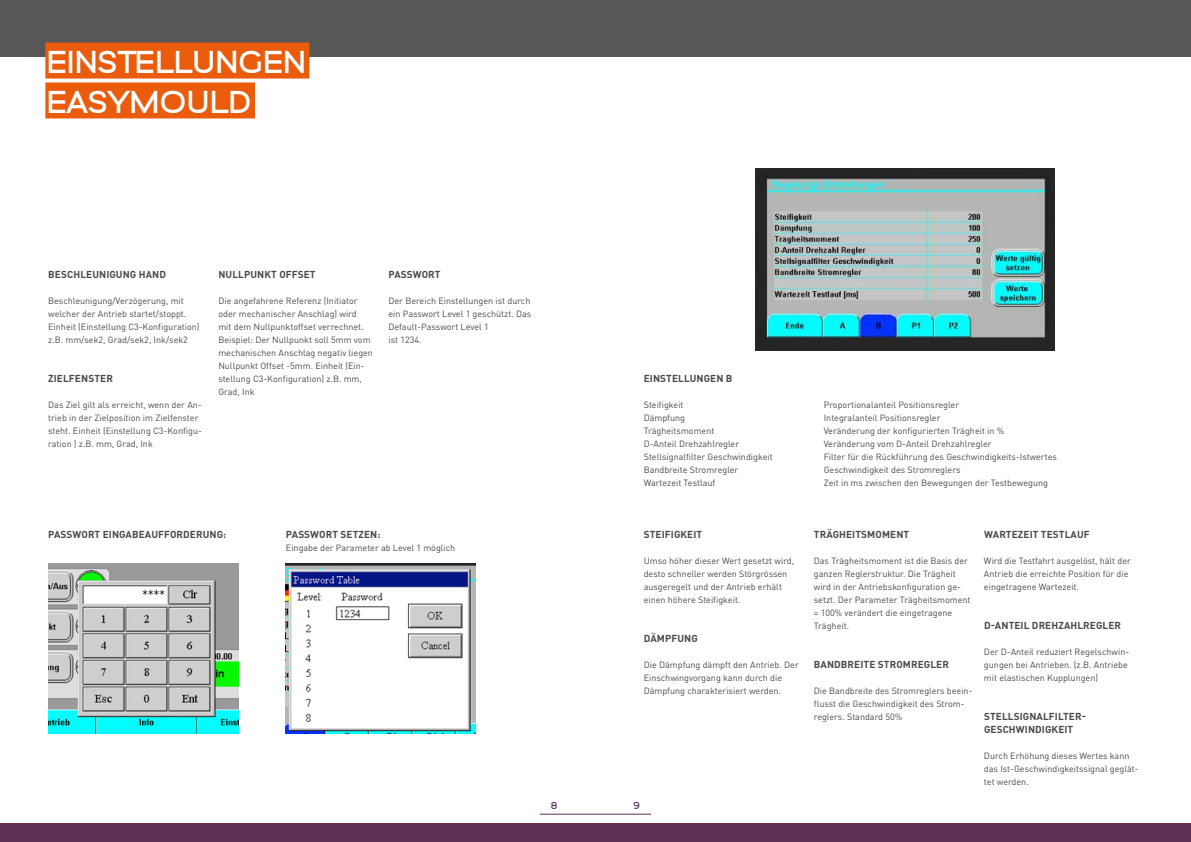
<style>
.page{position:relative;width:1191px;height:842px;background:#fff}
.page>*{position:absolute;margin:0;border:0;box-sizing:border-box;transform-origin:0 0}
.t1{font:700 31.1px/39.9px "Fortheenas 01";letter-spacing:.015em;color:#fff}
.t2{font:700 10px/13px "DIN Pro";letter-spacing:.01em;color:#4a4a49}
.t3{font:700 10px "Fortheenas 01";color:#5f3159}
.t4{font:9px/13px "DIN Pro";color:#4a4a49}
</style>
<div class="page">
<div style="left:0;top:823px;width:1191px;height:19px;background:#5f3159"></div>
<hr style="left:540px;top:814px;width:111px;height:1px;background:#5f3159">
<div style="left:0;top:0;width:1191px;height:57px;background:#575756"></div>
<div style="left:45px;top:43px;width:264px;height:36px;background:#ea5b0b"></div>
<div style="left:45px;top:82px;width:210px;height:36px;background:#ea5b0b"></div>
<img style="left:756px;top:168px;width:298px;height:183px">
<img style="left:48px;top:563px;width:191px;height:170px">
<img style="left:286px;top:563px;width:189px;height:170px">
<h1 class="t1" style="left:48px;top:43px;width:260px">EINSTELLUNGEN<br>EASYMOULD</h1>
<p class="t2" style="left:48px;top:267px;width:119px">BESCHLEUNIGUNG HAND</p>
<p class="t4" style="left:48px;top:294px;width:153px">Beschleunigung/Verzögerung, mit welcher der Antrieb startet/stoppt.<br>Einheit (Einstellung C3-Konfiguration) z.B. mm/sek2, Grad/sek2, Ink/sek2</p>
<p class="t2" style="left:48px;top:371px;width:66px">ZIELFENSTER</p>
<p class="t4" style="left:48px;top:398px;width:155px">Das Ziel gilt als erreicht, wenn der An&shy;trieb in der Zielposition im Zielfenster steht. Einheit (Einstellung C3-Konfigu&shy;ration ) z.B. mm, Grad, Ink</p>
<p class="t2" style="left:218px;top:267px;width:99px">NULLPUNKT OFFSET</p>
<p class="t4" style="left:218px;top:294px;width:156px">Die angefahrene Referenz (Initiator oder mechanischer Anschlag) wird<br>mit dem Nullpunktoffset verrechnet.<br>Beispiel: Der Nullpunkt soll 5mm vom mechanischen Anschlag negativ liegen Nullpunkt Offset -5mm. Einheit (Ein&shy;stellung C3-Konfiguration) z.B. mm, Grad, Ink</p>
<p class="t2" style="left:388px;top:267px;width:54px">PASSWORT</p>
<p class="t4" style="left:388px;top:294px;width:144px">Der Bereich Einstellungen ist durch ein Passwort Level 1 geschützt. Das<br>Default-Passwort Level 1<br>ist 1234.</p>
<p class="t2" style="left:48px;top:527px;width:179px">PASSWORT EINGABEAUFFORDERUNG:</p>
<p class="t2" style="left:286px;top:527px;width:96px">PASSWORT SETZEN:</p>
<p class="t4" style="left:286px;top:541px;width:171px">Eingabe der Parameter ab Level 1 möglich</p>
<p class="t2" style="left:644px;top:371px;width:90px">EINSTELLUNGEN B</p>
<p class="t4" style="left:643px;top:398px;width:41px">Steifigkeit</p>
<p class="t4" style="left:823px;top:398px;width:137px">Proportionalanteil Positionsregler</p>
<p class="t4" style="left:643px;top:411px;width:43px">Dämpfung</p>
<p class="t4" style="left:823px;top:411px;width:118px">Integralanteil Positionsregler</p>
<p class="t4" style="left:643px;top:424px;width:72px">Trägheitsmoment</p>
<p class="t4" style="left:823px;top:424px;width:182px">Veränderung der konfigurierten Trägheit in %</p>
<p class="t4" style="left:643px;top:437px;width:97px">D-Anteil Drehzahlregler</p>
<p class="t4" style="left:823px;top:437px;width:169px">Veränderung vom D-Anteil Drehzahlregler</p>
<p class="t4" style="left:643px;top:450px;width:131px">Stellsignalfilter Geschwindigkeit</p>
<p class="t4" style="left:823px;top:450px;width:235px">Filter für die Rückführung des Geschwindigkeits-Istwertes</p>
<p class="t4" style="left:643px;top:463px;width:96px">Bandbreite Stromregler</p>
<p class="t4" style="left:823px;top:463px;width:138px">Geschwindigkeit des Stromreglers</p>
<p class="t4" style="left:643px;top:476px;width:73px">Wartezeit Testlauf</p>
<p class="t4" style="left:823px;top:476px;width:226px">Zeit in ms zwischen den Bewegungen der Testbewegung</p>
<p class="t2" style="left:644px;top:527px;width:60px">STEIFIGKEIT</p>
<p class="t4" style="left:643px;top:554px;width:152px">Umso höher dieser Wert gesetzt wird, desto schneller werden Störgrössen ausgeregelt und der Antrieb erhält einen höhere Steifigkeit.</p>
<p class="t2" style="left:644px;top:631px;width:56px">DÄMPFUNG</p>
<p class="t4" style="left:643px;top:658px;width:157px">Die Dämpfung dämpft den Antrieb. Der<br>Einschwingvorgang kann durch die<br>Dämpfung charakterisiert werden.</p>
<p class="t3" style="left:550px;top:800px;width:9px">8</p>
<p class="t3" style="left:633px;top:800px;width:9px">9</p>
<p class="t2" style="left:814px;top:527px;width:97px">TRÄGHEITSMOMENT</p>
<p class="t4" style="left:814px;top:554px;width:158px">Das Trägheitsmoment ist die Basis der ganzen Reglerstruktur. Die Trägheit wird in der Antriebskonfiguration ge&shy;setzt. Der Parameter Trägheitsmoment = 100% verändert die eingetragene Trägheit.</p>
<p class="t2" style="left:814px;top:657px;width:136px">BANDBREITE STROMREGLER</p>
<p class="t4" style="left:814px;top:684px;width:160px">Die Bandbreite des Stromreglers beein&shy;flusst die Geschwindigkeit des Strom&shy;reglers. Standard 50%</p>
<p class="t2" style="left:984px;top:527px;width:107px">WARTEZEIT TESTLAUF</p>
<p class="t4" style="left:984px;top:554px;width:148px">Wird die Testfahrt ausgelöst, hält der<br>Antrieb die erreichte Position für die eingetragene Wartezeit.</p>
<p class="t2" style="left:984px;top:618px;width:139px">D-ANTEIL DREHZAHLREGLER</p>
<p class="t4" style="left:984px;top:645px;width:147px">Der D-Anteil reduziert Regelschwin&shy;gungen bei Antrieben. (z.B. Antriebe mit elastischen Kupplungen)</p>
<p class="t2" style="left:984px;top:709px;width:103px">STELLSIGNALFILTER-<br>GESCHWINDIGKEIT</p>
<p class="t4" style="left:984px;top:749px;width:156px">Durch Erhöhung dieses Wertes kann das Ist-Geschwindigkeitssignal geglät&shy;tet werden.</p>
</div>
